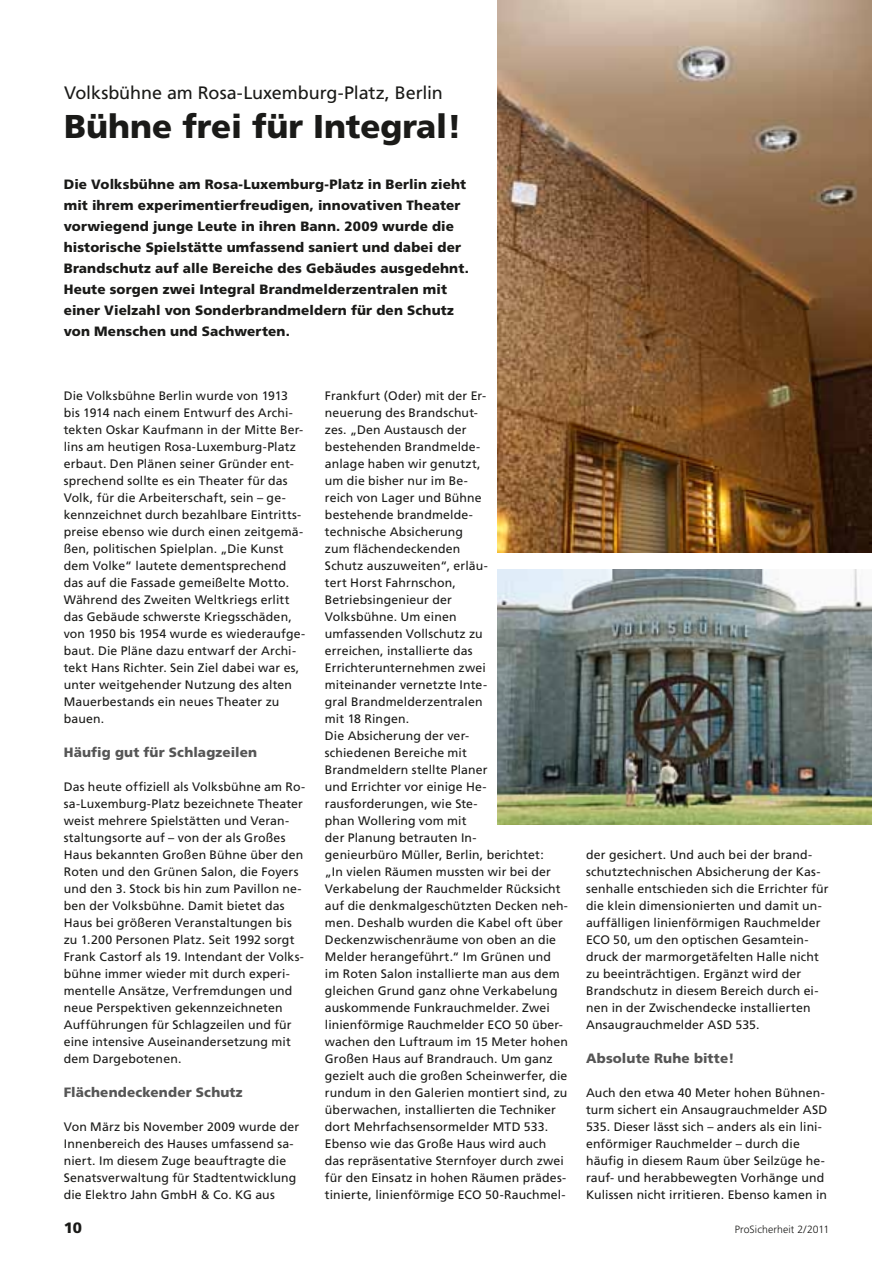
<style>
.page{position:relative;width:893px;height:1263px;background:#fff}
.page>*{position:absolute;margin:0;border:0;box-sizing:border-box;transform-origin:0 0}
.t1{font:900 33px "Frutiger";letter-spacing:-.005em;color:#1a1a18}
.t2{font:18px "Frutiger";letter-spacing:-.005em;color:#1a1a18}
.t3{font:900 15px "Frutiger";color:#1a1a18}
.t4{font:900 13.5px/21px "Frutiger";letter-spacing:.01em;color:#1a1a18}
.t5{font:900 13.5px "Frutiger";letter-spacing:.01em;color:#565656}
.t6{font:12.3px/17px "Frutiger";letter-spacing:.01em;color:#1a1a18}
.t7{font:300 10.5px "Frutiger";letter-spacing:.01em;color:#1a1a18}
</style>
<div class="page">
<img style="left:497px;top:0;width:375px;height:553px">
<img style="left:497px;top:570px;width:375px;height:255px">
<h2 class="t2" style="left:64px;top:82px;width:380px">Volksbühne am Rosa-Luxemburg-Platz, Berlin</h2>
<h1 class="t1" style="left:64px;top:107px;width:399px">Bühne frei für Integral!</h1>
<p class="t4" style="left:64px;top:174px;width:407px">Die Volksbühne am Rosa-Luxemburg-Platz in Berlin zieht mit ihrem experimentierfreudigen, innovativen Theater vorwiegend junge Leute in ihren Bann. 2009 wurde die historische Spielstätte umfassend saniert und dabei der Brandschutz auf alle Bereiche des Gebäudes ausgedehnt.<br>Heute sorgen zwei Integral Brandmelderzentralen mit einer Vielzahl von Sonderbrandmeldern für den Schutz von Menschen und Sachwerten.</p>
<p class="t6" style="left:64px;top:387px;width:243px">Die Volksbühne Berlin wurde von 1913 bis 1914 nach einem Entwurf des Archi&shy;tekten Oskar Kaufmann in der Mitte Ber&shy;lins am heutigen Rosa-Luxemburg-Platz erbaut. Den Plänen seiner Gründer ent&shy;sprechend sollte es ein Theater für das Volk, für die Arbeiterschaft, sein – ge&shy;kennzeichnet durch bezahlbare Eintritts&shy;preise ebenso wie durch einen zeitgemä&shy;ßen, politischen Spielplan. „Die Kunst dem Volke“ lautete dementsprechend das auf die Fassade gemeißelte Motto.<br>Während des Zweiten Weltkriegs erlitt das Gebäude schwerste Kriegsschäden, von 1950 bis 1954 wurde es wiederaufge&shy;baut. Die Pläne dazu entwarf der Archi&shy;tekt Hans Richter. Sein Ziel dabei war es, unter weitgehender Nutzung des alten Mauerbestands ein neues Theater zu bauen.</p>
<p class="t5" style="left:64px;top:744px;width:195px">Häufig gut für Schlagzeilen</p>
<p class="t6" style="left:64px;top:778px;width:243px">Das heute offiziell als Volksbühne am Ro&shy;sa-Luxemburg-Platz bezeichnete Theater weist mehrere Spielstätten und Veran&shy;staltungsorte auf – von der als Großes Haus bekannten Großen Bühne über den Roten und den Grünen Salon, die Foyers und den 3. Stock bis hin zum Pavillon ne&shy;ben der Volksbühne. Damit bietet das Haus bei größeren Veranstaltungen bis zu 1.200 Personen Platz. Seit 1992 sorgt Frank Castorf als 19. Intendant der Volks&shy;bühne immer wieder mit durch experi&shy;mentelle Ansätze, Verfremdungen und neue Perspektiven gekennzeichneten Aufführungen für Schlagzeilen und für eine intensive Auseinandersetzung mit dem Dargebotenen.</p>
<p class="t5" style="left:64px;top:1084px;width:180px">Flächendeckender Schutz</p>
<p class="t6" style="left:64px;top:1118px;width:237px">Von März bis November 2009 wurde der Innenbereich des Hauses umfassend sa&shy;niert. Im diesem Zuge beauftragte die Senatsverwaltung für Stadtentwicklung die Elektro Jahn GmbH &amp; Co. KG aus</p>
<p class="t6" style="left:325px;top:387px;width:245px">Frankfurt (Oder) mit der Er-<br>neuerung des Brandschut-<br>zes. „Den Austausch der<br>bestehenden Brandmelde-<br>anlage haben wir genutzt,<br>um die bisher nur im Be-<br>reich von Lager und Bühne<br>bestehende brandmelde-<br>technische Absicherung<br>zum flächendeckenden<br>Schutz auszuweiten“, erläu-<br>tert Horst Fahrnschon,<br>Betriebsingenieur der<br>Volksbühne. Um einen<br>umfassenden Vollschutz zu<br>erreichen, installierte das<br>Errichterunternehmen zwei<br>miteinander vernetzte Inte-<br>gral Brandmelderzentralen<br>mit 18 Ringen.<br>Die Absicherung der ver-<br>schiedenen Bereiche mit<br>Brandmeldern stellte Planer<br>und Errichter vor einige He&shy;rausforderungen, wie Ste-<br>phan Wollering vom mit<br>der Planung betrauten In-<br>genieurbüro Müller, Berlin, berichtet:<br>„In vielen Räumen mussten wir bei der<br>Verkabelung der Rauchmelder Rücksicht auf die denkmalgeschützten Decken neh&shy;men. Deshalb wurden die Kabel oft über<br>Deckenzwischenräume von oben an die<br>Melder herangeführt.“ Im Grünen und im Roten Salon installierte man aus dem gleichen Grund ganz ohne Verkabelung auskommende Funkrauchmelder. Zwei linienförmige Rauchmelder ECO 50 über&shy;wachen den Luftraum im 15 Meter hohen<br>Großen Haus auf Brandrauch. Um ganz gezielt auch die großen Scheinwerfer, die rundum in den Galerien montiert sind, zu überwachen, installierten die Techniker dort Mehrfachsensormelder MTD 533.<br>Ebenso wie das Große Haus wird auch das repräsentative Sternfoyer durch zwei für den Einsatz in hohen Räumen prädes&shy;tinierte, linienförmige ECO 50-Rauchmel-</p>
<p class="t6" style="left:586px;top:846px;width:244px">der gesichert. Und auch bei der brand&shy;schutztechnischen Absicherung der Kas&shy;senhalle entschieden sich die Errichter für die klein dimensionierten und damit un&shy;auffälligen linienförmigen Rauchmelder ECO 50, um den optischen Gesamtein&shy;druck der marmorgetäfelten Halle nicht zu beeinträchtigen. Ergänzt wird der Brandschutz in diesem Bereich durch ei&shy;nen in der Zwischendecke installierten Ansaugrauchmelder ASD 535.</p>
<p class="t5" style="left:586px;top:1050px;width:150px">Absolute Ruhe bitte!</p>
<p class="t6" style="left:586px;top:1084px;width:243px">Auch den etwa 40 Meter hohen Bühnen&shy;turm sichert ein Ansaugrauchmelder ASD 535. Dieser lässt sich – anders als ein lini&shy;enförmiger Rauchmelder – durch die häufig in diesem Raum über Seilzüge he&shy;rauf- und herabbewegten Vorhänge und Kulissen nicht irritieren. Ebenso kamen in</p>
<p class="t3" style="left:64px;top:1219px;width:20px">10</p>
<p class="t7" style="left:735px;top:1224px;width:96px">ProSicherheit 2/2011</p>
</div>
